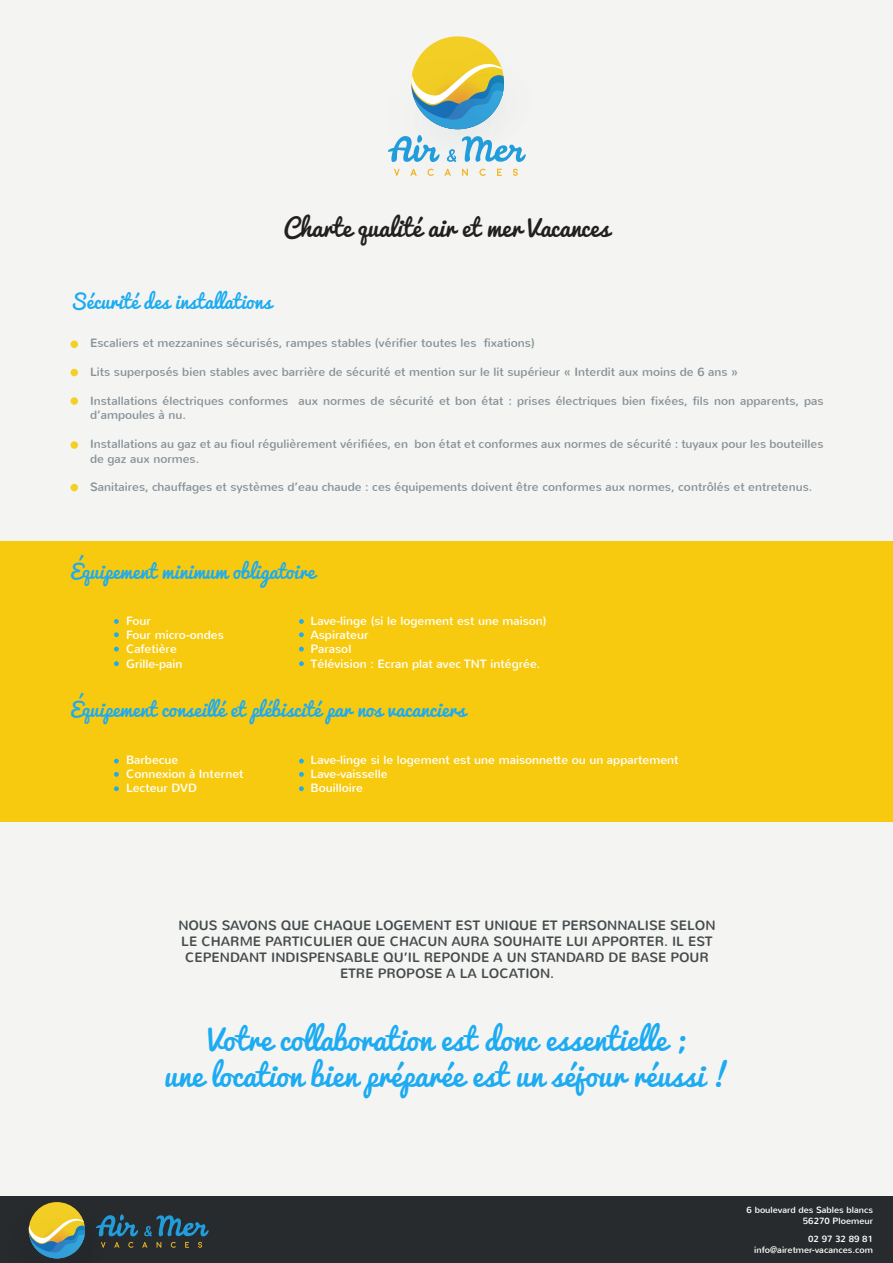
<style>
.page{position:relative;width:893px;height:1263px;background:#f4f4f2}
.page>*{position:absolute;margin:0;border:0;box-sizing:border-box;transform-origin:0 0}
.t1{font:30px/36px "Pacifico";color:#1dabf2;text-align:center}
.t2{font:24px "Pacifico";color:#231f20}
.t3{font:19.5px "Pacifico";color:#1dabf2}
.t4{font:13.5px/16.2px "Nunito";color:#444a4c;text-align:center}
.t5{font:12px/14.4px "Nunito";color:#879399}
.t6{font:12px/14.4px "Nunito";color:#fff}
.t7{font:9px/10.8px "Nunito";color:#fff;text-align:right}
</style>
<div class="page">
<div style="left:0;top:541px;width:893px;height:280px;background:#f7ca0f"></div>
<div style="left:70px;top:340px;width:8px;height:8px;background:#f4d024;border-radius:50%"></div>
<div style="left:70px;top:369px;width:8px;height:7px;background:#f4d024;border-radius:50%"></div>
<div style="left:70px;top:397px;width:8px;height:8px;background:#f4d024;border-radius:50%"></div>
<div style="left:70px;top:441px;width:8px;height:8px;background:#f4d024;border-radius:50%"></div>
<div style="left:70px;top:484px;width:8px;height:7px;background:#f4d024;border-radius:50%"></div>
<svg style="left:114px;top:619px;width:5px;height:5px"></svg>
<svg style="left:114px;top:632px;width:5px;height:5px"></svg>
<svg style="left:114px;top:647px;width:5px;height:4px"></svg>
<svg style="left:114px;top:661px;width:5px;height:5px"></svg>
<svg style="left:299px;top:619px;width:5px;height:5px"></svg>
<svg style="left:299px;top:632px;width:5px;height:5px"></svg>
<svg style="left:299px;top:647px;width:5px;height:4px"></svg>
<svg style="left:114px;top:759px;width:5px;height:4px"></svg>
<svg style="left:114px;top:772px;width:5px;height:5px"></svg>
<svg style="left:114px;top:786px;width:5px;height:5px"></svg>
<svg style="left:299px;top:759px;width:5px;height:4px"></svg>
<svg style="left:299px;top:772px;width:5px;height:5px"></svg>
<svg style="left:299px;top:786px;width:5px;height:5px"></svg>
<svg style="left:299px;top:661px;width:5px;height:5px"></svg>
<img style="left:424px;top:39px;width:58px;height:12px">
<img style="left:425px;top:43px;width:67px;height:119px">
<svg style="left:411px;top:51px;width:93px;height:78px"></svg>
<svg style="left:388px;top:135px;width:51px;height:27px"></svg>
<svg style="left:462px;top:136px;width:64px;height:26px"></svg>
<svg style="left:447px;top:149px;width:9px;height:13px"></svg>
<svg style="left:394px;top:169px;width:5px;height:7px"></svg>
<svg style="left:410px;top:169px;width:7px;height:7px"></svg>
<svg style="left:427px;top:169px;width:7px;height:7px"></svg>
<svg style="left:445px;top:169px;width:6px;height:7px"></svg>
<svg style="left:462px;top:169px;width:6px;height:7px"></svg>
<svg style="left:479px;top:169px;width:7px;height:7px"></svg>
<svg style="left:497px;top:169px;width:5px;height:7px"></svg>
<svg style="left:513px;top:169px;width:5px;height:7px"></svg>
<div style="left:0;top:1196px;width:893px;height:67px;background:#272b2d"></div>
<img style="left:28px;top:1202px;width:105px;height:57px">
<svg style="left:29px;top:1211px;width:56px;height:47px;background:#94a16a"></svg>
<svg style="left:96px;top:1214px;width:42px;height:22px"></svg>
<svg style="left:144px;top:1215px;width:65px;height:21px"></svg>
<svg style="left:101px;top:1242px;width:4px;height:6px"></svg>
<svg style="left:114px;top:1242px;width:5px;height:6px"></svg>
<svg style="left:128px;top:1242px;width:5px;height:6px"></svg>
<svg style="left:142px;top:1242px;width:5px;height:6px"></svg>
<svg style="left:157px;top:1242px;width:4px;height:6px"></svg>
<svg style="left:171px;top:1242px;width:5px;height:6px"></svg>
<svg style="left:185px;top:1242px;width:4px;height:6px"></svg>
<svg style="left:198px;top:1242px;width:4px;height:6px"></svg>
<h2 class="t2" style="left:283px;top:215px;width:328px">Charte qualité air et mer Vacances</h2>
<h3 class="t3" style="left:70px;top:291px;width:203px">Sécurité des installations</h3>
<p class="t5" style="left:90px;top:336px;width:446px">Escaliers et mezzanines sécurisés, rampes stables (vérifier toutes les fixations)</p>
<p class="t5" style="left:90px;top:365px;width:650px">Lits superposés bien stables avec barrière de sécurité et mention sur le lit supérieur « Interdit aux moins de 6 ans »</p>
<p class="t5" style="left:90px;top:394px;width:735px">Installations électriques conformes aux normes de sécurité et bon état : prises électriques bien fixées, fils non apparents, pas d’ampoules à nu.</p>
<p class="t5" style="left:90px;top:437px;width:735px">Installations au gaz et au fioul régulièrement vérifiées, en bon état et conformes aux normes de sécurité : tuyaux pour les bouteilles de gaz aux normes.</p>
<p class="t5" style="left:90px;top:480px;width:724px">Sanitaires, chauffages et systèmes d’eau chaude : ces équipements doivent être conformes aux normes, contrôlés et entretenus.</p>
<h3 class="t3" style="left:70px;top:561px;width:246px">Équipement minimum obligatoire</h3>
<p class="t6" style="left:126px;top:613px;width:99px">Four<br>Four micro-ondes<br>Cafetière<br>Grille-pain</p>
<p class="t6" style="left:310px;top:613px;width:238px">Lave-linge (si le logement est une maison)<br>Aspirateur<br>Parasol<br>Télévision : Ecran plat avec TNT intégrée.</p>
<h3 class="t3" style="left:70px;top:699px;width:397px">Équipement conseillé et plébiscité par nos vacanciers</h3>
<p class="t6" style="left:126px;top:752px;width:119px">Barbecue<br>Connexion à Internet<br>Lecteur DVD</p>
<p class="t6" style="left:310px;top:752px;width:369px">Lave-linge si le logement est une maisonnette ou un appartement<br>Lave-vaisselle<br>Bouilloire</p>
<p class="t4" style="left:178px;top:917px;width:539px">NOUS SAVONS QUE CHAQUE LOGEMENT EST UNIQUE ET PERSONNALISE SELON LE CHARME PARTICULIER QUE CHACUN AURA SOUHAITE LUI APPORTER. IL EST CEPENDANT INDISPENSABLE QU’IL REPONDE A UN STANDARD DE BASE POUR ETRE PROPOSE A LA LOCATION.</p>
<h1 class="t1" style="left:164px;top:1023px;width:567px">Votre collaboration est donc essentielle ;<br>une location bien préparée est un séjour réussi !</h1>
<p class="t7" style="left:747px;top:1205px;width:128px">6 boulevard des Sables blancs<br>56270 Ploemeur</p>
<p class="t7" style="left:754px;top:1233px;width:120px">02 97 32 89 81 info@airetmer-vacances.com</p>
</div>
